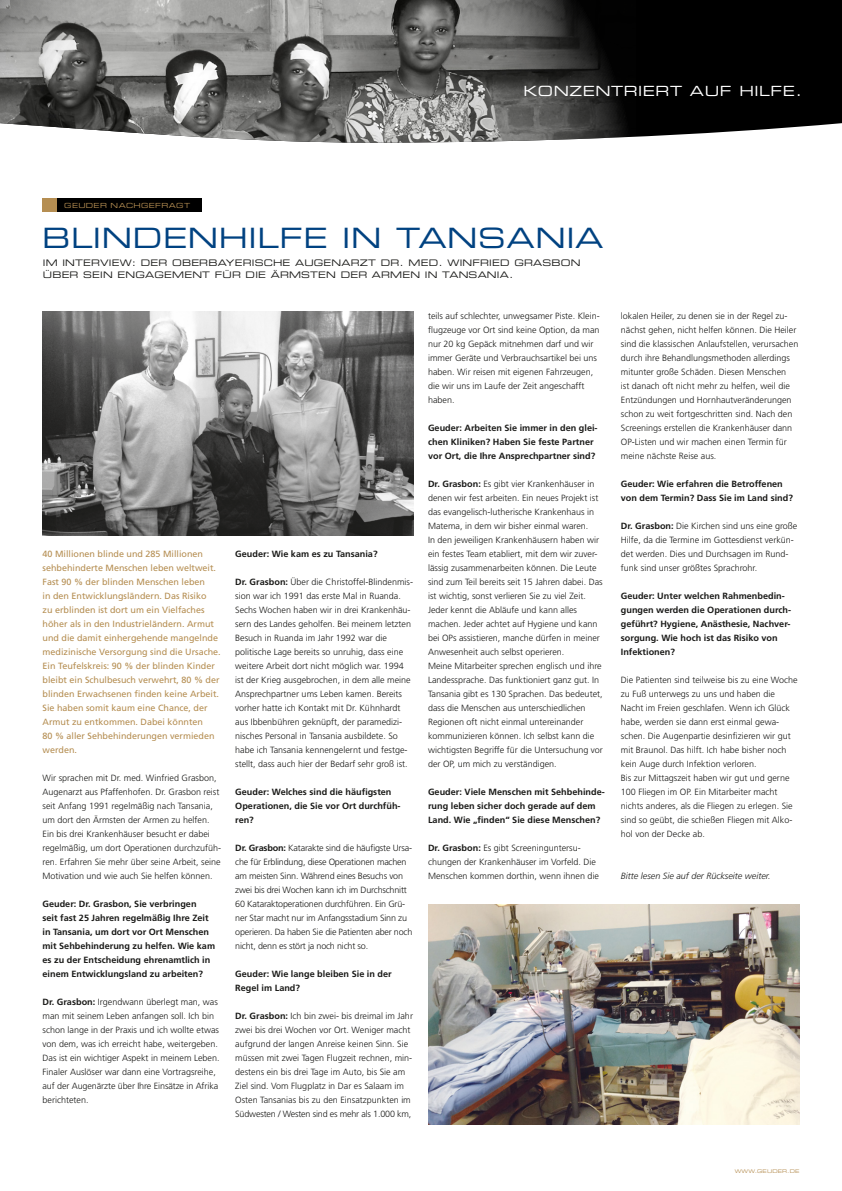
<style>
.page{position:relative;width:842px;height:1191px;background:#fff}
.page>*{position:absolute;margin:0;border:0;box-sizing:border-box;transform-origin:0 0}
.t1{font:28px "Eurostile LT Std Ex 2";letter-spacing:.02em;color:#004281}
.t2{font:14px "Eurostile LT Std Ex 2";letter-spacing:.04em;color:#fff}
.t3{font:300 9px/14px "Frutiger LT Std";color:#1a1a18}
.t4{font:700 9px/14px "Frutiger LT Std";color:#1a1a18}
.t5{font:9px/14px "Frutiger LT Std";color:#b58e52}
.t6{font:300 9px/14px "Frutiger LT Std";letter-spacing:-.02em;color:#1a1a18}
.t7{font:9px/12px "Eurostile LT Std Ex 2";letter-spacing:.02em;color:#1a1a18}
.t8{font:italic 300 9px "Frutiger LT Std";color:#1a1a18}
.t9{font:7px "Eurostile LT Std Ex 2";letter-spacing:.045em;color:#b58e52}
.t10{font:5px "Eurostile LT Std Ex 2";letter-spacing:.02em;color:#b58e52}
.s1{font-weight:700}
</style>
<div class="page">
<div style="left:635px;top:0;width:207px;height:137px;background:#000"></div>
<img style="left:0;top:0;width:635px;height:143px">
<div style="left:57px;top:198px;width:145px;height:13px;background:#000"></div>
<div style="left:43px;top:198px;width:14px;height:13px;background:#b58e52"></div>
<img style="left:43px;top:312px;width:371px;height:224px">
<img style="left:428px;top:904px;width:371px;height:220px">
<h2 class="t2" style="left:523px;top:81px;width:280px">KONZENTRIERT AUF HILFE.</h2>
<p class="t9" style="left:64px;top:200px;width:127px">GEUDER NACHGEFRAGT</p>
<h1 class="t1" style="left:42px;top:219px;width:563px">BLINDENHILFE IN TANSANIA</h1>
<p class="t7" style="left:43px;top:257px;width:539px">IM INTERVIEW: DER OBERBAYERISCHE AUGENARZT DR. MED. WINFRIED GRASBON<br>ÜBER SEIN ENGAGEMENT FÜR DIE ÄRMSTEN DER ARMEN IN TANSANIA.</p>
<p class="t5" style="left:43px;top:547px;width:180px">40 Millionen blinde und 285 Millionen sehbehinderte Menschen leben weltweit.<br>Fast 90 % der blinden Menschen leben<br>in den Entwicklungsländern. Das Risiko<br>zu erblinden ist dort um ein Vielfaches höher als in den Industrieländern. Armut und die damit einhergehende mangelnde medizinische Versorgung sind die Ursache.<br>Ein Teufelskreis: 90 % der blinden Kinder bleibt ein Schulbesuch verwehrt, 80 % der blinden Erwachsenen finden keine Arbeit.<br>Sie haben somit kaum eine Chance, der Armut zu entkommen. Dabei könnten<br>80 % aller Sehbehinderungen vermieden werden.</p>
<p class="t3" style="left:43px;top:771px;width:180px">Wir sprachen mit Dr. med. Winfried Grasbon, Augenarzt aus Pfaffenhofen. Dr. Grasbon reist seit Anfang 1991 regelmäßig nach Tansania, um dort den Ärmsten der Armen zu helfen.<br>Ein bis drei Krankenhäuser besucht er dabei regelmäßig, um dort Operationen durchzufüh&shy;ren. Erfahren Sie mehr über seine Arbeit, seine Motivation und wie auch Sie helfen können.</p>
<p class="t4" style="left:43px;top:897px;width:174px">Geuder: Dr. Grasbon, Sie verbringen<br>seit fast 25 Jahren regelmäßig Ihre Zeit in Tansania, um dort vor Ort Menschen mit Sehbehinderung zu helfen. Wie kam es zu der Entscheidung ehrenamtlich in einem Entwicklungsland zu arbeiten?</p>
<p class="t3" style="left:43px;top:995px;width:179px"><span class="s1">Dr. Grasbon:</span> Irgendwann überlegt man, was man mit seinem Leben anfangen soll. Ich bin schon lange in der Praxis und ich wollte etwas von dem, was ich erreicht habe, weitergeben.<br>Das ist ein wichtiger Aspekt in meinem Leben.<br>Finaler Auslöser war dann eine Vortragsreihe, auf der Augenärzte über Ihre Einsätze in Afrika berichteten.</p>
<p class="t4" style="left:235px;top:547px;width:144px">Geuder: Wie kam es zu Tansania?</p>
<p class="t3" style="left:235px;top:575px;width:179px"><span class="s1">Dr. Grasbon:</span> Über die Christoffel-Blindenmis&shy;sion war ich 1991 das erste Mal in Ruanda.<br>Sechs Wochen haben wir in drei Krankenhäu&shy;sern des Landes geholfen. Bei meinem letzten Besuch in Ruanda im Jahr 1992 war die politische Lage bereits so unruhig, dass eine weitere Arbeit dort nicht möglich war. 1994 ist der Krieg ausgebrochen, in dem alle meine Ansprechpartner ums Leben kamen. Bereits vorher hatte ich Kontakt mit Dr. Kühnhardt aus Ibbenbühren geknüpft, der paramedizi&shy;nisches Personal in Tansania ausbildete. So habe ich Tansania kennengelernt und festge&shy;stellt, dass auch hier der Bedarf sehr groß ist.</p>
<p class="t4" style="left:235px;top:785px;width:167px">Geuder: Welches sind die häufigsten<br>Operationen, die Sie vor Ort durchfüh&shy;ren?</p>
<p class="t6" style="left:235px;top:841px;width:179px"><span class="s1">Dr. Grasbon:</span> Katarakte sind die häufigste Ursa&shy;che für Erblindung, diese Operationen machen am meisten Sinn. Während eines Besuchs von zwei bis drei Wochen kann ich im Durchschnitt 60 Kataraktoperationen durchführen. Ein Grü&shy;ner Star macht nur im Anfangsstadium Sinn zu operieren. Da haben Sie die Patienten aber noch nicht, denn es stört ja noch nicht so.</p>
<p class="t4" style="left:235px;top:967px;width:158px">Geuder: Wie lange bleiben Sie in der<br>Regel im Land?</p>
<p class="t3" style="left:235px;top:1009px;width:179px"><span class="s1">Dr. Grasbon:</span> Ich bin zwei- bis dreimal im Jahr zwei bis drei Wochen vor Ort. Weniger macht aufgrund der langen Anreise keinen Sinn. Sie müssen mit zwei Tagen Flugzeit rechnen, min&shy;destens ein bis drei Tage im Auto, bis Sie am Ziel sind. Vom Flugplatz in Dar es Salaam im Osten Tansanias bis zu den Einsatzpunkten im Südwesten / Westen sind es mehr als 1.000 km,</p>
<p class="t3" style="left:428px;top:309px;width:173px">teils auf schlechter, unwegsamer Piste. Klein&shy;flugzeuge vor Ort sind keine Option, da man nur 20 kg Gepäck mitnehmen darf und wir immer Geräte und Verbrauchsartikel bei uns haben. Wir reisen mit eigenen Fahrzeugen, die wir uns im Laufe der Zeit angeschafft haben.</p>
<p class="t4" style="left:428px;top:420px;width:171px">Geuder: Arbeiten Sie immer in den glei&shy;chen Kliniken? Haben Sie feste Partner vor Ort, die Ihre Ansprechpartner sind?</p>
<p class="t3" style="left:428px;top:477px;width:176px"><span class="s1">Dr. Grasbon:</span> Es gibt vier Krankenhäuser in denen wir fest arbeiten. Ein neues Projekt ist das evangelisch-lutherische Krankenhaus in Matema, in dem wir bisher einmal waren.<br>In den jeweiligen Krankenhäusern haben wir ein festes Team etabliert, mit dem wir zuver&shy;lässig zusammenarbeiten können. Die Leute sind zum Teil bereits seit 15 Jahren dabei. Das ist wichtig, sonst verlieren Sie zu viel Zeit.<br>Jeder kennt die Abläufe und kann alles machen. Jeder achtet auf Hygiene und kann bei OPs assistieren, manche dürfen in meiner Anwesenheit auch selbst operieren.<br>Meine Mitarbeiter sprechen englisch und ihre Landessprache. Das funktioniert ganz gut. In Tansania gibt es 130 Sprachen. Das bedeutet, dass die Menschen aus unterschiedlichen Regionen oft nicht einmal untereinander kommunizieren können. Ich selbst kann die wichtigsten Begriffe für die Untersuchung vor der OP, um mich zu verständigen.</p>
<p class="t4" style="left:428px;top:784px;width:178px">Geuder: Viele Menschen mit Sehbehinde&shy;rung leben sicher doch gerade auf dem<br>Land. Wie „finden“ Sie diese Menschen?</p>
<p class="t3" style="left:428px;top:841px;width:173px"><span class="s1">Dr. Grasbon:</span> Es gibt Screeninguntersu&shy;chungen der Krankenhäuser im Vorfeld. Die<br>Menschen kommen dorthin, wenn ihnen die</p>
<p class="t3" style="left:621px;top:309px;width:179px">lokalen Heiler, zu denen sie in der Regel zu&shy;nächst gehen, nicht helfen können. Die Heiler sind die klassischen Anlaufstellen, verursachen durch ihre Behandlungsmethoden allerdings mitunter große Schäden. Diesen Menschen<br>ist danach oft nicht mehr zu helfen, weil die Entzündungen und Hornhautveränderungen schon zu weit fortgeschritten sind. Nach den Screenings erstellen die Krankenhäuser dann OP-Listen und wir machen einen Termin für meine nächste Reise aus.</p>
<p class="t4" style="left:621px;top:476px;width:174px">Geuder: Wie erfahren die Betroffenen von dem Termin? Dass Sie im Land sind?</p>
<p class="t3" style="left:621px;top:519px;width:178px"><span class="s1">Dr. Grasbon:</span> Die Kirchen sind uns eine große Hilfe, da die Termine im Gottesdienst verkün&shy;det werden. Dies und Durchsagen im Rund&shy;funk sind unser größtes Sprachrohr.</p>
<p class="t4" style="left:621px;top:588px;width:172px">Geuder: Unter welchen Rahmenbedin&shy;gungen werden die Operationen durch&shy;geführt? Hygiene, Anästhesie, Nachver&shy;sorgung. Wie hoch ist das Risiko von Infektionen?</p>
<p class="t3" style="left:621px;top:673px;width:178px">Die Patienten sind teilweise bis zu eine Woche zu Fuß unterwegs zu uns und haben die Nacht im Freien geschlafen. Wenn ich Glück habe, werden sie dann erst einmal gewa&shy;schen. Die Augenpartie desinfizieren wir gut mit Braunol. Das hilft. Ich habe bisher noch kein Auge durch Infektion verloren.<br>Bis zur Mittagszeit haben wir gut und gerne 100 Fliegen im OP. Ein Mitarbeiter macht nichts anderes, als die Fliegen zu erlegen. Sie sind so geübt, die schießen Fliegen mit Alko&shy;hol von der Decke ab.</p>
<p class="t8" style="left:621px;top:870px;width:151px">Bitte lesen Sie auf der Rückseite weiter.</p>
<p class="t10" style="left:735px;top:1167px;width:66px">WWW.GEUDER.DE</p>
</div>
